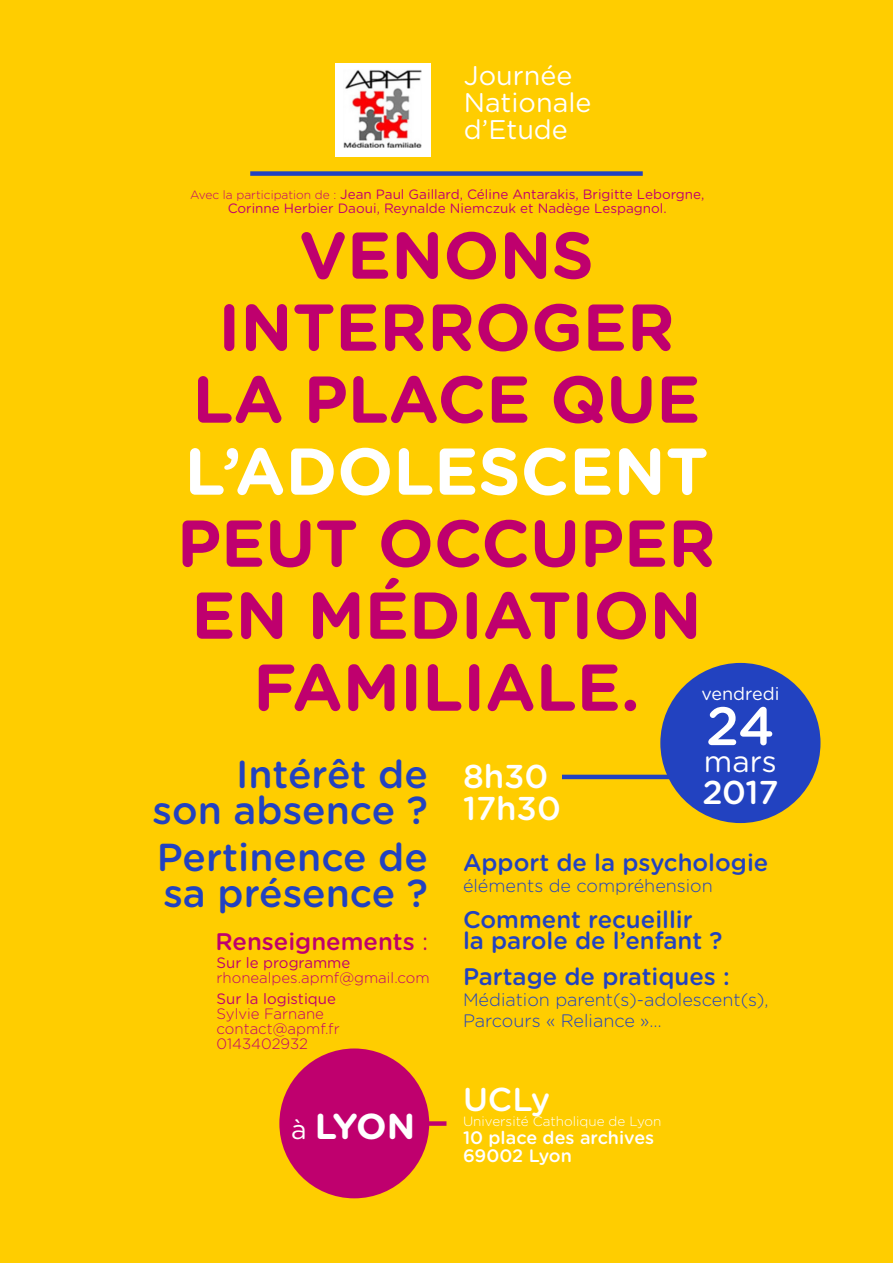
<style>
.page{position:relative;width:893px;height:1263px;background:#ffcd00}
.page>*{position:absolute;margin:0;border:0;box-sizing:border-box;transform-origin:0 0}
.t1{font:700 66px/72px "Gotham Rounded";color:#bf006e;text-align:center}
.t2{font:700 66px/72px "Gotham Rounded";color:#fff}
.t3{font:500 54px "Gotham Rounded";color:#fff}
.t4{font:500 39px "Gotham Rounded";color:#2242c0}
.t5{font:700 36px "Gotham Rounded";color:#fff}
.t6{font:500 33px "Gotham Rounded";color:#fff}
.t7{font:30px "Gotham Rounded";color:#fff}
.t8{font:27px "Gotham Rounded";color:#fff}
.t9{font:500 24px "Gotham Rounded";color:#2242c0}
.t10{font:500 24px "Gotham Rounded";color:#bf006e}
.t11{font:300 18px "Gotham Rounded";color:#2242c0}
.t12{font:500 18px "Gotham Rounded";color:#fff}
.t13{font:18px "Gotham Rounded";color:#fff}
.t14{font:300 15px "Gotham Rounded";color:#bf006e}
.t15{font:15px "Gotham Rounded";color:#bf006e}
.t16{font:13.5px "Gotham Rounded";color:#bf006e}
.t17{font:300 13.5px "Gotham Rounded";color:#fff}
.t18{font:300 12px "Gotham Rounded";color:#bf006e}
.s1{color:#bf006e}
.s2{font-weight:400}
</style>
<div class="page">
<div style="left:250px;top:171px;width:393px;height:5px;background:#2242c0"></div>
<div style="left:335px;top:63px;width:95px;height:93px;background:#fff"></div>
<img style="left:344px;top:70px;width:78px;height:78px">
<hr style="left:562px;top:775px;width:123px;height:4px;background:#2242c0">
<div style="left:428px;top:1121px;width:18px;height:5px;background:#bf006e"></div>
<div style="left:279px;top:1048px;width:150px;height:150px;background:#bf006e;border-radius:50%"></div>
<div style="left:660px;top:663px;width:160px;height:160px;background:#2242c0;border-radius:50%"></div>
<p class="t8" style="left:464px;top:57px;width:110px">Journée</p>
<p class="t8" style="left:464px;top:84px;width:129px">Nationale</p>
<p class="t8" style="left:464px;top:111px;width:106px">d’Etude</p>
<p class="t16" style="left:340px;top:185px;width:366px">Jean Paul Gaillard, Céline Antarakis, Brigitte Leborgne,</p>
<p class="t18" style="left:190px;top:187px;width:148px">Avec la participation de :</p>
<p class="t16" style="left:228px;top:199px;width:441px">Corinne Herbier Daoui, Reynalde Niemczuk et Nadège Lespagnol.</p>
<p class="t1" style="left:299px;top:217px;width:296px">VENONS</p>
<p class="t1" style="left:218px;top:289px;width:458px">INTERROGER</p>
<p class="t2" style="left:185px;top:361px;width:525px"><span class="s1">LA PLACE QUE </span>’LADOLESCENT</p>
<p class="t1" style="left:177px;top:505px;width:540px">PEUT OCCUPER</p>
<p class="t1" style="left:191px;top:577px;width:512px">EN MÉDIATION<br>FAMILIALE.</p>
<p class="t13" style="left:701px;top:681px;width:79px">vendredi</p>
<p class="t3" style="left:706px;top:687px;width:70px">24</p>
<p class="t7" style="left:704px;top:741px;width:74px">mars</p>
<p class="t6" style="left:702px;top:768px;width:78px">2017</p>
<p class="t4" style="left:236px;top:746px;width:193px">Intérêt de</p>
<p class="t4" style="left:153px;top:782px;width:277px">son absence ?</p>
<p class="t4" style="left:157px;top:829px;width:273px">Pertinence de</p>
<p class="t4" style="left:163px;top:865px;width:266px">sa présence ?</p>
<p class="t6" style="left:463px;top:753px;width:87px">8h30</p>
<p class="t6" style="left:463px;top:785px;width:99px">17h30</p>
<p class="t9" style="left:463px;top:846px;width:307px">Apport de la psychologie</p>
<p class="t11" style="left:463px;top:874px;width:251px">éléments de compréhension</p>
<p class="t9" style="left:463px;top:903px;width:231px">Comment recueillir</p>
<p class="t9" style="left:463px;top:924px;width:261px">la parole de ’l enfant ?</p>
<p class="t9" style="left:463px;top:960px;width:268px">Partage de pratiques :</p>
<p class="t11" style="left:463px;top:988px;width:307px">Médiation parent -)s( adolescent , (s(</p>
<p class="t11" style="left:463px;top:1009px;width:200px">Parcours « Reliance . . .«</p>
<p class="t10" style="left:215px;top:924px;width:214px">Renseignements <span class="s2">:</span></p>
<p class="t15" style="left:217px;top:988px;width:121px">Sur la logistique</p>
<p class="t14" style="left:217px;top:1003px;width:109px">Sylvie Farnane</p>
<p class="t14" style="left:217px;top:1018px;width:125px">contact@apmf f r.</p>
<p class="t14" style="left:217px;top:1033px;width:93px">0143402932</p>
<p class="t15" style="left:217px;top:952px;width:135px">Sur le programme</p>
<p class="t14" style="left:217px;top:967px;width:215px">rhonealpes.apmf@gmail.com</p>
<p class="t6" style="left:463px;top:1075px;width:89px">UCLy</p>
<p class="t5" style="left:315px;top:1099px;width:102px">LYON</p>
<p class="t8" style="left:291px;top:1110px;width:17px">à</p>
<p class="t17" style="left:463px;top:1112px;width:200px">Université Catholique de Lyon</p>
<p class="t12" style="left:463px;top:1124px;width:193px">10 place des archives</p>
<p class="t12" style="left:463px;top:1142px;width:110px">69002 Lyon</p>
</div>
